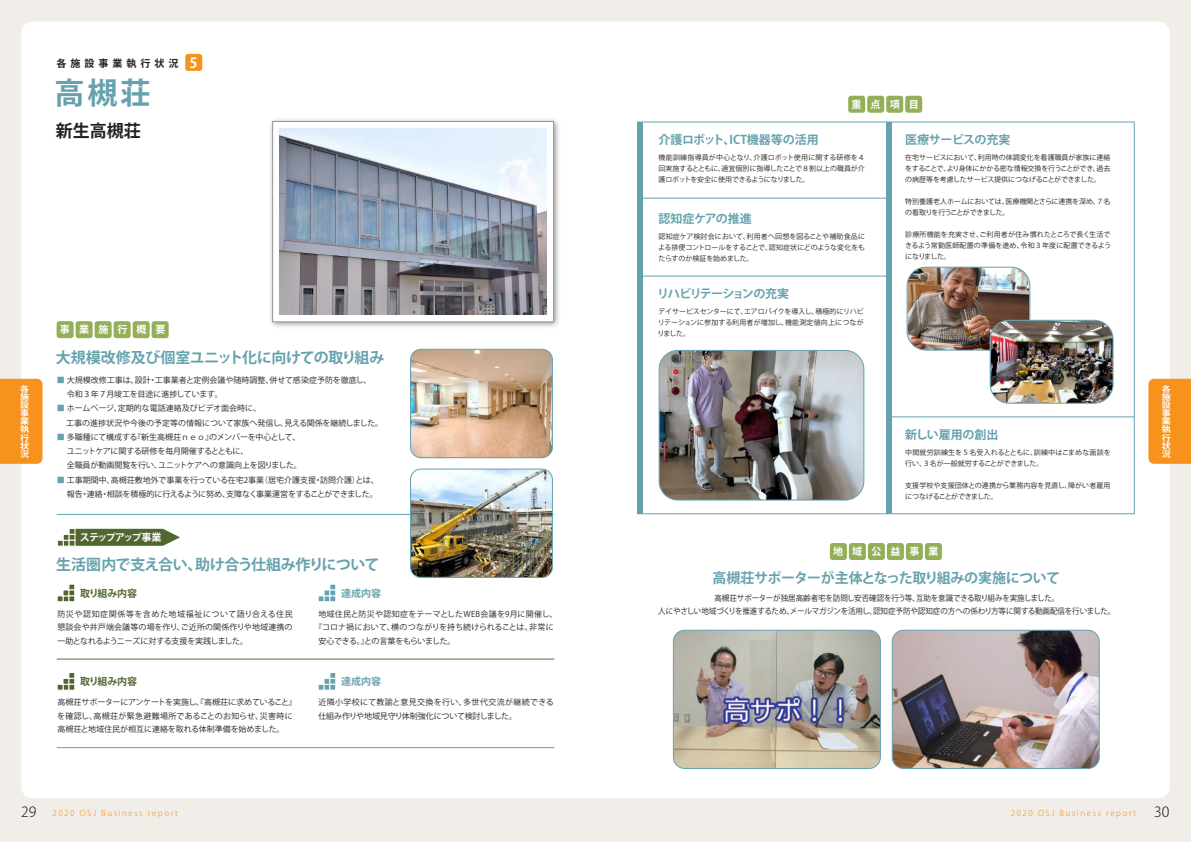
<style>
.page{position:relative;width:1191px;height:842px;background:#f1ede8}
.page>*{position:absolute;margin:0;border:0;box-sizing:border-box;transform-origin:0 0}
.t1{font:700 30px "Koz Go Pr 6 N";color:#66a2ae}
.t2{font:700 17px "Koz Go Pr 6 N";color:#231f20}
.t3{font:700 15px "Koz Go Pr 6 N";letter-spacing:-.02em;color:#66a2ae}
.t4{font:700 14px "Koz Go Pr 6 N";letter-spacing:-.02em;color:#66a2ae}
.t5{font:300 14px "Koz Go Pr 6 N";color:#231f20}
.t6{font:700 12px "Koz Go Pr 6 N";letter-spacing:-.015em;color:#66a2ae}
.t7{font:700 12px "Koz Go Pr 6 N";letter-spacing:-.06em;color:#66a2ae}
.t8{font:700 10px "Koz Go Pr 6 N";letter-spacing:.9em;color:#fff}
.t9{font:700 10px "Koz Go Pr 6 N";letter-spacing:-.02em;color:#52672f}
.t10{font:700 10px "Koz Go Pr 6 N";letter-spacing:.4em;color:#231f20}
.t11{font:700 10px "Koz Go Pr 6 N";letter-spacing:-.11em;color:#fff}
.t12{font:700 10px "Koz Go Pr 6 N";color:#66a2ae}
.t13{font:700 8.1px/8.1px "Koz Go Pr 6 N";color:#fff;text-align:justify;scale:1.11 1}
.t14{font:8px/14.3px "Koz Go Pr 6 N";letter-spacing:-.01em;color:#231f20}
.t15{font:8px/13px "Koz Go Pr 6 N";letter-spacing:-.01em;color:#231f20;text-align:center;scale:.95 1}
.t16{font:300 8px "Koz Go Pr 6 N";letter-spacing:.2em;color:#f7931d}
.t17{font:8px "Koz Go Pr 6 N";letter-spacing:.03em;color:#231f20}
.t18{font:8px "Koz Go Pr 6 N";letter-spacing:-.045em;color:#231f20}
.t19{font:7px/11px "Koz Go Pr 6 N";letter-spacing:-.01em;color:#231f20;text-align:justify}
.t20{font:7px/11px "Koz Go Pr 6 N";letter-spacing:.01em;color:#231f20}
.s1{font-size:14px;color:#fff}
.s2{color:#66a2ae}
.s3{font-size:14px;color:#231f20}
</style>
<div class="page">
<div style="left:21px;top:21px;width:1148px;height:777px;background:#fff;border-radius:11px"></div>
<div style="left:848px;top:96px;width:17px;height:17px;background:#95ae58;border-radius:3px"></div>
<div style="left:867px;top:96px;width:17px;height:17px;background:#95ae58;border-radius:3px"></div>
<div style="left:886px;top:96px;width:17px;height:17px;background:#95ae58;border-radius:3px"></div>
<div style="left:905px;top:96px;width:17px;height:17px;background:#95ae58;border-radius:3px"></div>
<hr style="left:637px;top:122px;width:497px;height:1px;background:#66a2ae">
<div style="left:637px;top:122px;width:5px;height:392px;background:#66a2ae"></div>
<div style="left:886px;top:122px;width:5px;height:392px;background:#66a2ae"></div>
<hr style="left:637px;top:514px;width:497px;height:1px;background:#66a2ae">
<hr style="left:1134px;top:122px;width:1px;height:392px;background:#66a2ae">
<hr style="left:639px;top:198px;width:247px;height:1px;background:#66a2ae">
<hr style="left:639px;top:276px;width:247px;height:1px;background:#66a2ae">
<hr style="left:886px;top:417px;width:248px;height:1px;background:#66a2ae">
<div style="left:185px;top:54px;width:17px;height:17px;background:#f7931d;border-radius:3px"></div>
<img style="left:270px;top:119px;width:289px;height:208px">
<div style="left:272px;top:121px;width:281px;height:201px;background:#fff;border:1px solid #939598"></div>
<img style="left:280px;top:129px;width:266px;height:186px">
<div style="left:57px;top:321px;width:17px;height:17px;background:#95ae58;border-radius:3px"></div>
<div style="left:76px;top:321px;width:17px;height:17px;background:#95ae58;border-radius:3px"></div>
<div style="left:95px;top:321px;width:17px;height:17px;background:#95ae58;border-radius:3px"></div>
<div style="left:114px;top:321px;width:17px;height:17px;background:#95ae58;border-radius:3px"></div>
<div style="left:133px;top:321px;width:17px;height:17px;background:#95ae58;border-radius:3px"></div>
<div style="left:152px;top:321px;width:17px;height:17px;background:#95ae58;border-radius:3px"></div>
<hr style="left:57px;top:514px;width:497px;height:1px;background:#66a2ae">
<svg style="left:57px;top:540px;width:6px;height:6px"></svg>
<svg style="left:63px;top:529px;width:117px;height:17px;background:#687a4a"></svg>
<svg style="left:330px;top:584px;width:6px;height:6px"></svg>
<svg style="left:330px;top:590px;width:6px;height:6px"></svg>
<svg style="left:318px;top:590px;width:12px;height:12px"></svg>
<svg style="left:329px;top:596px;width:7px;height:6px"></svg>
<svg style="left:57px;top:584px;width:18px;height:18px"></svg>
<div style="left:329px;top:672px;width:7px;height:7px;background:#66a2ae;border:1px solid #fff"></div>
<svg style="left:324px;top:679px;width:5px;height:5px"></svg>
<div style="left:329px;top:678px;width:7px;height:7px;background:#66a2ae;border:1px solid #fff"></div>
<svg style="left:318px;top:684px;width:11px;height:6px"></svg>
<svg style="left:329px;top:684px;width:7px;height:6px"></svg>
<svg style="left:69px;top:673px;width:6px;height:5px"></svg>
<svg style="left:63px;top:678px;width:6px;height:6px"></svg>
<svg style="left:69px;top:678px;width:6px;height:6px"></svg>
<svg style="left:57px;top:684px;width:18px;height:6px"></svg>
<hr style="left:57px;top:659px;width:497px;height:1px;background:#5d6c38">
<hr style="left:57px;top:747px;width:497px;height:1px;background:#66a2ae">
<div style="left:830px;top:543px;width:17px;height:17px;background:#95ae58;border-radius:3px"></div>
<div style="left:849px;top:543px;width:17px;height:17px;background:#95ae58;border-radius:3px"></div>
<div style="left:868px;top:543px;width:17px;height:17px;background:#95ae58;border-radius:3px"></div>
<div style="left:887px;top:543px;width:17px;height:17px;background:#95ae58;border-radius:3px"></div>
<div style="left:906px;top:543px;width:17px;height:17px;background:#95ae58;border-radius:3px"></div>
<div style="left:925px;top:543px;width:17px;height:17px;background:#95ae58;border-radius:3px"></div>
<img style="left:673px;top:630px;width:207px;height:138px">
<div style="left:673px;top:630px;width:208px;height:139px;border:1px solid #66a2ae;border-radius:11px"></div>
<img style="left:893px;top:630px;width:206px;height:138px">
<div style="left:891px;top:630px;width:208px;height:139px;border:1px solid #66a2ae;border-radius:11px"></div>
<img style="left:412px;top:470px;width:139px;height:106px">
<div style="left:410px;top:468px;width:143px;height:110px;border:1px solid #66a2ae;border-radius:11px"></div>
<img style="left:410px;top:349px;width:141px;height:109px">
<div style="left:410px;top:349px;width:143px;height:109px;border:1px solid #66a2ae;border-radius:11px"></div>
<img style="left:908px;top:267px;width:121px;height:82px">
<div style="left:906px;top:267px;width:124px;height:84px;border:1px solid #66a2ae;border-radius:19px"></div>
<img style="left:990px;top:320px;width:123px;height:82px">
<div style="left:989px;top:320px;width:124px;height:84px;border:1px solid #66a2ae;border-radius:19px"></div>
<img style="left:660px;top:350px;width:204px;height:150px">
<div style="left:658px;top:350px;width:206px;height:150px;border:1px solid #66a2ae;border-radius:19px"></div>
<div style="left:1148px;top:379px;width:43px;height:85px;background:#f7931d"></div>
<div style="left:0;top:379px;width:43px;height:85px;background:#f7931d"></div>
<p class="t10" style="left:56px;top:57px;width:142px">各施設事業執行状況 <span class="s1">5</span></p>
<h1 class="t1" style="left:54px;top:76px;width:97px">高槻荘</h1>
<h2 class="t2" style="left:56px;top:121px;width:87px">新生高槻荘</h2>
<p class="t8" style="left:60px;top:324px;width:107px">事業施行概要</p>
<h3 class="t3" style="left:56px;top:349px;width:330px">大規模改修及び個室ユニット化に向けての取り組み</h3>
<p class="t8" style="left:851px;top:99px;width:69px">重点項目</p>
<h3 class="t6" style="left:658px;top:133px;width:162px">介護ロボット、ICT機器等の活用</h3>
<p class="t19" style="left:658px;top:152px;width:208px">機能訓練指導員が中心となり、介護ロボット使用に関する研修を４回実施するとともに、適宜個別に指導したことで８割以上の職員が介護ロボットを安全に使用できるようになりました。</p>
<h3 class="t6" style="left:658px;top:212px;width:95px">認知症ケアの推進</h3>
<p class="t19" style="left:658px;top:231px;width:209px">認知症ケア検討会において、利用者へ回想を図ることや補助食品による排便コントロールをすることで、認知症状にどのような変化をもたらすのか検証を始めました。</p>
<h3 class="t7" style="left:657px;top:287px;width:134px">リハビリテーションの充実</h3>
<p class="t19" style="left:657px;top:306px;width:208px">デイサービスセンターにて、エアロバイクを導入し、積極的にリハビリテーションに参加する利用者が増加し、機能測定値向上につながりました。</p>
<h3 class="t6" style="left:905px;top:133px;width:107px">医療サービスの充実</h3>
<p class="t19" style="left:905px;top:152px;width:207px">在宅サービスにおいて、利用時の体調変化を看護職員が家族に連絡をすることで、より身体にかかる密な情報交換を行うことができ、過去の病歴等を考慮したサービス提供につなげることができました。</p>
<p class="t19" style="left:905px;top:196px;width:207px">特別養護老人ホームにおいては、医療機関とさらに連携を深め、７名の看取りを行うことができました。</p>
<p class="t19" style="left:905px;top:229px;width:207px">診療所機能を充実させ、ご利用者が住み慣れたところで長く生活できるよう常勤医師配置の準備を進め、令和３年度に配置できるようになりました。</p>
<p class="t14" style="left:57px;top:373px;width:316px"><span class="s2">■</span> 大規模改修工事は、設計・工事業者と定例会議や随時調整、併せて感染症予防を徹底し、　 令和３年７月竣工を目途に進捗しています。</p>
<p class="t14" style="left:66px;top:401px;width:318px;text-indent:-9px"><span class="s2">■</span> ホームページ、定期的な電話連絡及びビデオ面会時に、<br>工事の進捗状況や今後の予定等の情報について家族へ発信し、見える関係を継続しました。</p>
<p class="t14" style="left:57px;top:430px;width:246px"><span class="s2">■</span> 多職種にて構成する『新生高槻荘ｎｅｏ』のメンバーを中心として、　 ユニットケアに関する研修を毎月開催するとともに、<br>　 全職員が動画閲覧を行い、ユニットケアへの意識向上を図りました。</p>
<p class="t14" style="left:57px;top:473px;width:323px"><span class="s2">■</span> 工事期間中、高槻荘敷地外で事業を行っている在宅2事業（居宅介護支援・訪問介護）とは、　 報告・連絡・相談を積極的に行えるように努め、支障なく事業運営をすることができました。</p>
<p class="t13" style="left:20px;top:385px;width:10px">各施設事業執行状況</p>
<p class="t13" style="left:1161px;top:385px;width:10px">各施設事業執行状況</p>
<h3 class="t6" style="left:905px;top:428px;width:95px">新しい雇用の創出</h3>
<p class="t19" style="left:905px;top:447px;width:207px">中間就労訓練生を５名受入れるとともに、訓練中はこまめな面談を行い、３名が一般就労することができました。</p>
<p class="t20" style="left:905px;top:480px;width:207px">支援学校や支援団体との連携から業務内容を見直し、障がい者雇用につなげることができました。</p>
<p class="t11" style="left:80px;top:532px;width:83px">ステップアップ事業</p>
<h3 class="t3" style="left:56px;top:556px;width:325px">生活圏内で支え合い、助け合う仕組み作りについて</h3>
<p class="t9" style="left:80px;top:587px;width:59px">取り組み内容</p>
<p class="t14" style="left:57px;top:607px;width:237px;line-height:13.5px;text-align:justify">防災や認知症関係等を含めた地域福祉について語り合える住民懇談会や井戸端会議等の場を作り、ご近所の関係作りや地域連携の一助となれるようニーズに対する支援を実践しました。</p>
<p class="t9" style="left:80px;top:676px;width:59px">取り組み内容</p>
<p class="t14" style="left:57px;top:696px;width:241px;line-height:13.5px">高槻荘サポーターにアンケートを実施し、『高槻荘に求めていること』を確認し、高槻荘が緊急避難場所であることのお知らせ、災害時に高槻荘と地域住民が相互に連絡を取れる体制準備を始めました。</p>
<p class="t12" style="left:341px;top:587px;width:41px">達成内容</p>
<p class="t17" style="left:318px;top:609px;width:241px">地域住民と防災や認知症をテーマとしたWEB会議を9月に開催し、</p>
<p class="t14" style="left:314px;top:620px;width:241px">『コロナ禍において、横のつながりを持ち続けられることは、非常に</p>
<p class="t18" style="left:318px;top:636px;width:139px">安心できる。』との言葉をもらいました。</p>
<p class="t12" style="left:341px;top:676px;width:41px">達成内容</p>
<p class="t14" style="left:318px;top:696px;width:237px;line-height:13.5px">近隣小学校にて教諭と意見交換を行い、多世代交流が継続できる仕組み作りや地域見守り体制強化について検討しました。　</p>
<p class="t8" style="left:833px;top:546px;width:107px">地域公益事業</p>
<h3 class="t4" style="left:712px;top:570px;width:349px">高槻荘サポーターが主体となった取り組みの実施について</h3>
<p class="t15" style="left:658px;top:592px;width:482px">高槻荘サポーターが独居高齢者宅を訪問し安否確認を行う等、互助を意識できる取り組みを実施しました。<br>人にやさしい地域づくりを推進するため、メールマガジンを活用し、認知症予防や認知症の方への係わり方等に関する動画配信を行いました。</p>
<p class="t16" style="left:21px;top:808px;width:158px"><span class="s3">29</span> 2020 OSJ Business report</p>
<p class="t16" style="left:1010px;top:808px;width:127px">2020 OSJ Business report</p>
<h3 class="t5" style="left:1154px;top:804px;width:17px">30</h3>
</div>
